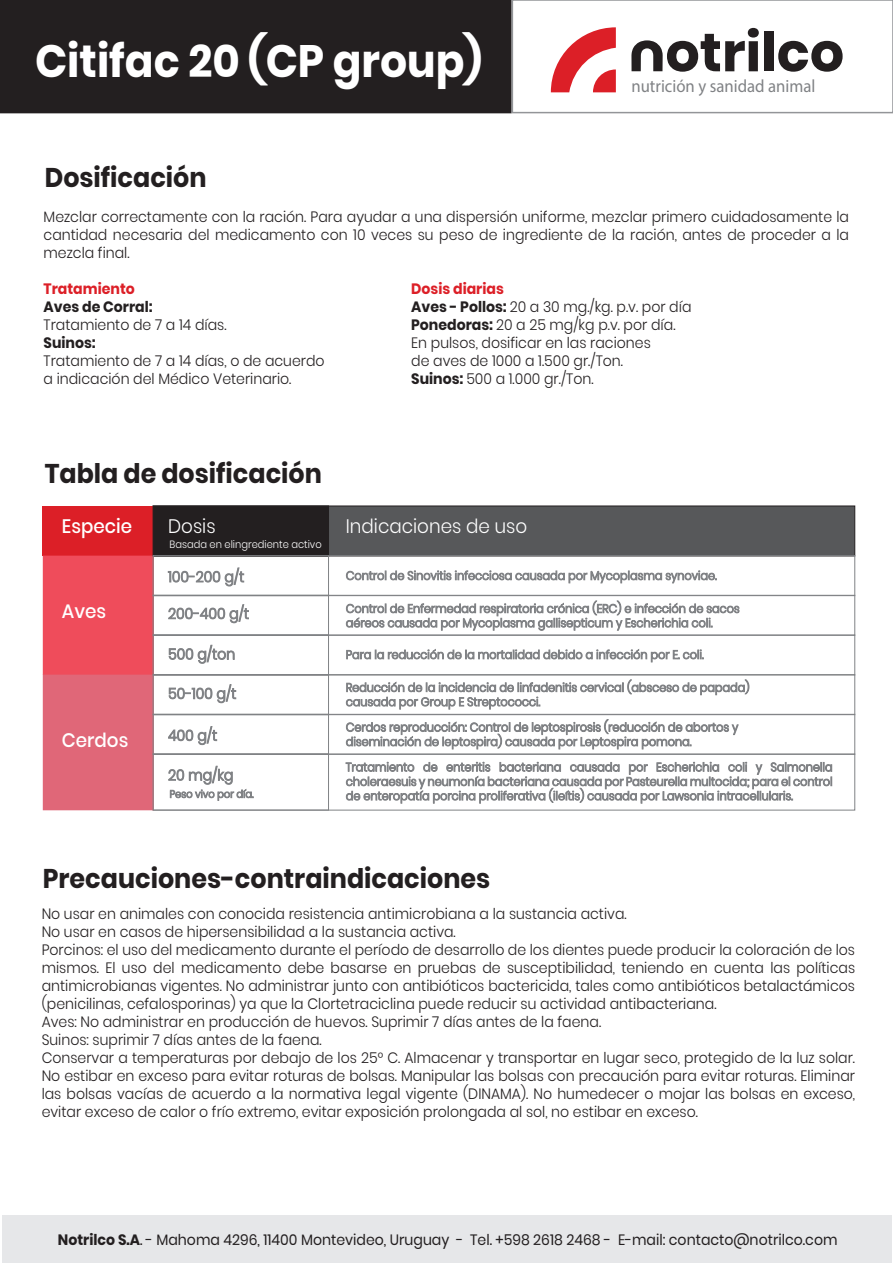
<style>
.page{position:relative;width:893px;height:1263px;background:#fff}
.page>*{position:absolute;margin:0;border:0;box-sizing:border-box;transform-origin:0 0}
.t1{font:700 45.3px "Poppins";color:#fff;scale:.94 1}
.t2{font:700 27px "Poppins";color:#231f20;scale:.94 1}
.t3{font:300 19.5px "Poppins";color:#fff;scale:.94 1}
.t4{font:500 19.5px "Poppins";color:#fff;scale:.94 1}
.t5{font:17.85px "Myriad Pro";color:#808285;scale:.94 1}
.t6{font:300 15px/18px "Poppins";color:#231f20;scale:.94 1}
.t7{font:15px "Poppins";color:#231f20;scale:.94 1}
.t8{font:700 15px "Poppins";color:#231f20;scale:.94 1}
.t9{font:700 15px "Poppins";color:#dc1f27;scale:.94 1}
.t10{font:300 15px "Poppins";color:#808285;scale:.94 1}
.t11{font:300 12px "Poppins";color:#808285;scale:.94 1}
.t12{font:300 10.5px "Poppins";color:#fff;scale:.94 1}
.s1{font-weight:700;color:#dc1f27}
.s2{font-weight:700}
</style>
<div class="page">
<div style="left:153px;top:506px;width:702px;height:50px;background:#57585a;border:1px solid #231f20"></div>
<div style="left:153px;top:555px;width:702px;height:41px;border:1px solid #808285"></div>
<div style="left:153px;top:595px;width:702px;height:41px;border:1px solid #808285"></div>
<div style="left:153px;top:635px;width:702px;height:40px;border:1px solid #808285"></div>
<div style="left:153px;top:674px;width:702px;height:41px;border:1px solid #808285"></div>
<div style="left:153px;top:714px;width:702px;height:41px;border:1px solid #808285"></div>
<div style="left:153px;top:754px;width:702px;height:56px;border:1px solid #808285"></div>
<div style="left:43px;top:506px;width:111px;height:50px;background:#dc1f27"></div>
<svg style="left:43px;top:556px;width:110px;height:254px"></svg>
<div style="left:153px;top:506px;width:176px;height:50px;background:#231f20"></div>
<div style="left:153px;top:555px;width:176px;height:41px;border:1px solid #808285"></div>
<div style="left:153px;top:595px;width:176px;height:40px;border:1px solid #808285"></div>
<div style="left:153px;top:635px;width:176px;height:40px;border:1px solid #808285"></div>
<div style="left:153px;top:674px;width:176px;height:41px;border:1px solid #808285"></div>
<div style="left:153px;top:714px;width:176px;height:40px;border:1px solid #808285"></div>
<div style="left:153px;top:754px;width:176px;height:56px;border:1px solid #808285"></div>
<svg style="left:168px;top:568px;width:76px;height:18px"></svg>
<svg style="left:168px;top:604px;width:81px;height:19px"></svg>
<svg style="left:169px;top:645px;width:65px;height:19px"></svg>
<svg style="left:169px;top:684px;width:67px;height:19px"></svg>
<svg style="left:168px;top:726px;width:49px;height:19px"></svg>
<svg style="left:346px;top:570px;width:371px;height:13px"></svg>
<svg style="left:346px;top:649px;width:357px;height:13px"></svg>
<svg style="left:346px;top:601px;width:393px;height:30px"></svg>
<svg style="left:346px;top:679px;width:403px;height:30px"></svg>
<svg style="left:346px;top:719px;width:392px;height:30px"></svg>
<svg style="left:346px;top:762px;width:486px;height:41px"></svg>
<svg style="left:168px;top:766px;width:85px;height:35px"></svg>
<div style="left:2px;top:1215px;width:889px;height:48px;background:#e6e7e9"></div>
<div style="left:0;top:0;width:511px;height:113px;background:#231f20"></div>
<div style="left:512px;top:0;width:381px;height:113px;border:2px solid #939598"></div>
<svg style="left:551px;top:27px;width:65px;height:65px"></svg>
<div style="left:764px;top:31px;width:9px;height:40px;background:#231f20"></div>
<svg style="left:778px;top:41px;width:65px;height:31px"></svg>
<svg style="left:631px;top:28px;width:128px;height:44px"></svg>
<h1 class="t1" style="left:35px;top:35px;width:477px">Citifac 20 (CP group)</h1>
<p class="t5" style="left:631px;top:75px;width:197px">nutrición y sanidad animal</p>
<h2 class="t2" style="left:45px;top:162px;width:174px">Dosificación</h2>
<p class="t6" style="left:44px;top:208px;width:858px;text-align:justify">Mezclar correctamente con la ración. Para ayudar a una dispersión uniforme, mezclar primero cuidadosamente la cantidad necesaria del medicamento con 10 veces su peso de ingrediente de la ración, antes de proceder a la mezcla final.</p>
<p class="t9" style="left:44px;top:280px;width:99px">Tratamiento</p>
<p class="t8" style="left:44px;top:298px;width:118px">Aves de Corral:</p>
<p class="t6" style="left:44px;top:316px;width:196px">Tratamiento de 7 a 14 días.</p>
<p class="t8" style="left:44px;top:334px;width:57px">Suinos:</p>
<p class="t6" style="left:44px;top:352px;width:301px">Tratamiento de 7 a 14 días, o de acuerdo a indicación del Médico Veterinario.</p>
<p class="t6" style="left:411px;top:280px;width:300px"><span class="s1">Dosis diarias<br></span><span class="s2">Aves - Pollos:</span> 20 a 30 mg./kg. p.v. por día<br><span class="s2">Ponedoras:</span> 20 a 25 mg/kg p.v. por día.<br>En pulsos, dosificar en las raciones<br>de aves de 1000 a 1.500 gr./Ton.<br><span class="s2">Suinos:</span> 500 a 1.000 gr./Ton.</p>
<h2 class="t2" style="left:45px;top:458px;width:296px">Tabla de dosificación</h2>
<h3 class="t4" style="left:62px;top:515px;width:76px">Especie</h3>
<h3 class="t3" style="left:168px;top:515px;width:52px">Dosis</h3>
<p class="t12" style="left:170px;top:538px;width:163px">Basada en elingrediente activo</p>
<h3 class="t4" style="left:62px;top:600px;width:49px">Aves</h3>
<h3 class="t4" style="left:62px;top:728px;width:72px">Cerdos</h3>
<p class="t10" style="left:168px;top:645px;width:73px">500 g/ton</p>
<h3 class="t3" style="left:346px;top:515px;width:194px">Indicaciones de uso</h3>
<p class="t11" style="left:346px;top:720px;width:419px">Cerdos reproducción: Control de leptospirosis (reducción de abortos y</p>
<h2 class="t2" style="left:43px;top:863px;width:477px">Precauciones-contraindicaciones</h2>
<p class="t6" style="left:42px;top:904px;width:867px">No usar en animales con conocida resistencia antimicrobiana a la sustancia activa.<br>No usar en casos de hipersensibilidad a la sustancia activa.<br>Porcinos: el uso del medicamento durante el período de desarrollo de los dientes puede producir la coloración de los mismos. El uso del medicamento debe basarse en pruebas de susceptibilidad, teniendo en cuenta las políticas antimicrobianas vigentes. No administrar junto con antibióticos bactericida, tales como antibióticos betalactámicos (penicilinas, cefalosporinas) ya que la Clortetraciclina puede reducir su actividad antibacteriana.<br>Aves: No administrar en producción de huevos. Suprimir 7 días antes de la faena.<br>Suinos: suprimir 7 días antes de la faena.<br>Conservar a temperaturas por debajo de los 25° C. Almacenar y transportar en lugar seco, protegido de la luz solar.<br>No estibar en exceso para evitar roturas de bolsas. Manipular las bolsas con precaución para evitar roturas. Eliminar las bolsas vacías de acuerdo a la normativa legal vigente (DINAMA). No humedecer o mojar las bolsas en exceso, evitar exceso de calor o frío extremo, evitar exposición prolongada al sol, no estibar en exceso.</p>
<p class="t7" style="left:58px;top:1230px;width:831px"><span class="s2">Notrilco S.A</span>. - Mahoma 4296, 11400 Montevideo, Uruguay - Tel. +598 2618 2468 - E-mail: contacto@notrilco.com</p>
</div>
